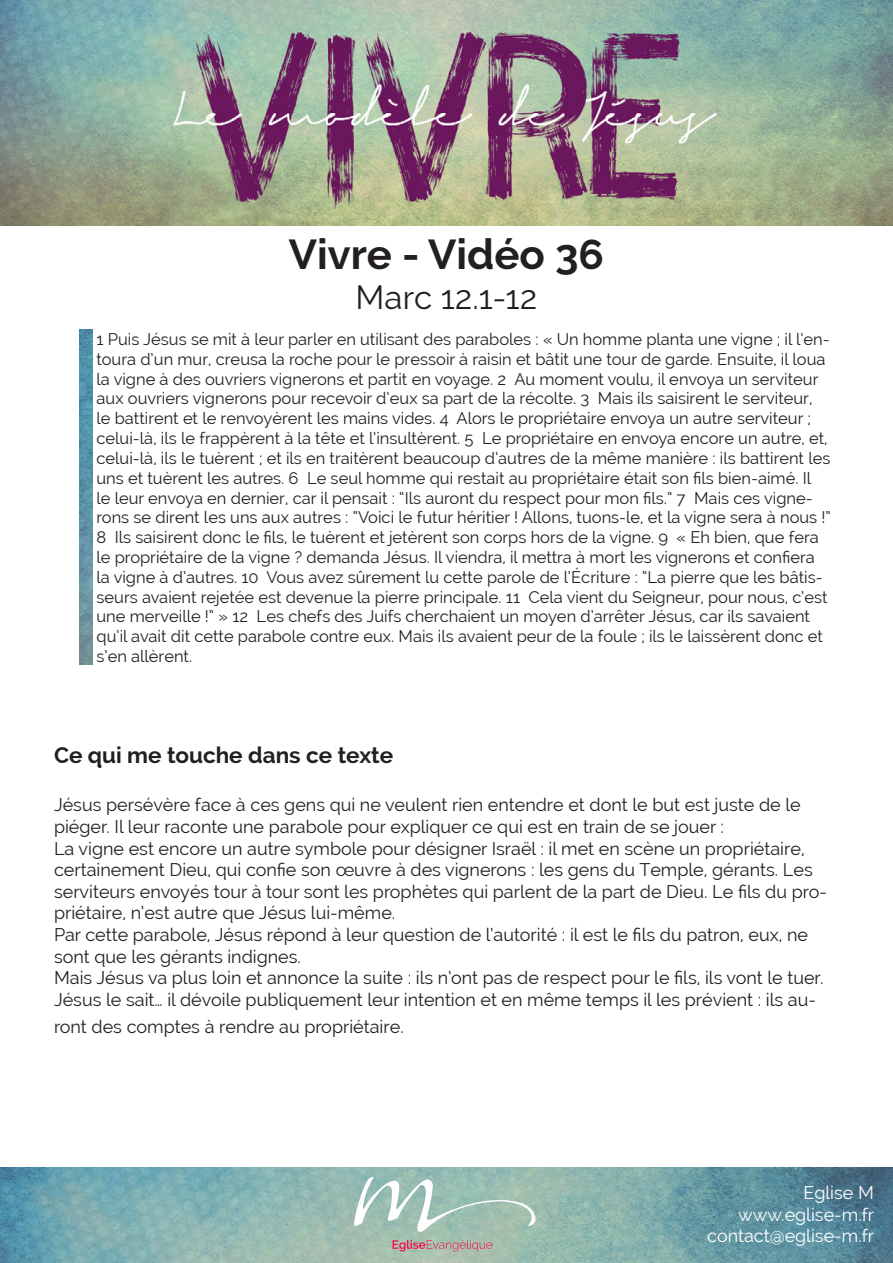
<style>
.page{position:relative;width:893px;height:1263px;background:#fff}
.page>*{position:absolute;margin:0;border:0;box-sizing:border-box;transform-origin:0 0}
.t1{font:700 42px "Raleway";color:#231f20}
.t2{font:33px "Raleway";color:#231f20}
.t3{font:700 22.5px "Raleway";color:#231f20}
.t4{font:18px/21.6px "Raleway";color:#231f20}
.t5{font:18px "Raleway";color:#fff}
.t6{font:16.5px/19.8px "Raleway";color:#231f20}
</style>
<div class="page">
<img style="left:0;top:1167px;width:893px;height:96px">
<img style="left:0;top:0;width:893px;height:225px">
<img style="left:80px;top:330px;width:12px;height:334px">
<svg style="left:354px;top:1177px;width:185px;height:56px;background:#a8c6bb"></svg>
<svg style="left:393px;top:1240px;width:99px;height:11px"></svg>
<p class="t1" style="left:289px;top:230px;width:317px">Vivre - Vidéo 36</p>
<p class="t2" style="left:356px;top:278px;width:183px">Marc 12.1-12</p>
<p class="t6" style="left:97px;top:329px;width:736px">1 Puis Jésus se mit à leur parler en utilisant des paraboles : « Un homme planta une vigne ; il l’en&shy;toura d’un mur, creusa la roche pour le pressoir à raisin et bâtit une tour de garde. Ensuite, il loua la vigne à des ouvriers vignerons et partit en voyage. 2 Au moment voulu, il envoya un serviteur aux ouvriers vignerons pour recevoir d’eux sa part de la récolte. 3 Mais ils saisirent le serviteur,<br>le battirent et le renvoyèrent les mains vides. 4 Alors le propriétaire envoya un autre serviteur ; celui-là, ils le frappèrent à la tête et l’insultèrent. 5 Le propriétaire en envoya encore un autre, et, celui-là, ils le tuèrent ; et ils en traitèrent beaucoup d’autres de la même manière : ils battirent les uns et tuèrent les autres. 6 Le seul homme qui restait au propriétaire était son fils bien-aimé. Il<br>le leur envoya en dernier, car il pensait : “Ils auront du respect pour mon fils.” 7 Mais ces vigne&shy;rons se dirent les uns aux autres : “Voici le futur héritier ! Allons, tuons-le, et la vigne sera à nous !” 8 Ils saisirent donc le fils, le tuèrent et jetèrent son corps hors de la vigne. 9 « Eh bien, que fera le propriétaire de la vigne ? demanda Jésus. Il viendra, il mettra à mort les vignerons et confiera la vigne à d’autres. 10 Vous avez sûrement lu cette parole de l’Écriture : “La pierre que les bâtis&shy;seurs avaient rejetée est devenue la pierre principale. 11 Cela vient du Seigneur, pour nous, c’est une merveille !” » 12 Les chefs des Juifs cherchaient un moyen d’arrêter Jésus, car ils savaient qu’il avait dit cette parabole contre eux. Mais ils avaient peur de la foule ; ils le laissèrent donc et s’en allèrent.</p>
<p class="t3" style="left:54px;top:742px;width:341px">Ce qui me touche dans ce texte</p>
<p class="t4" style="left:54px;top:794px;width:748px">Jésus persévère face à ces gens qui ne veulent rien entendre et dont le but est juste de le piéger. Il leur raconte une parabole pour expliquer ce qui est en train de se jouer :</p>
<p class="t4" style="left:54px;top:837px;width:774px">La vigne est encore un autre symbole pour désigner Israël : il met en scène un propriétaire, certainement Dieu, qui confie son œuvre à des vignerons : les gens du Temple, gérants. Les serviteurs envoyés tour à tour sont les prophètes qui parlent de la part de Dieu. Le fils du pro&shy;priétaire, n’est autre que Jésus lui-même.</p>
<p class="t4" style="left:54px;top:924px;width:755px">Par cette parabole, Jésus répond à leur question de l’autorité : il est le fils du patron, eux, ne sont que les gérants indignes.</p>
<p class="t4" style="left:54px;top:967px;width:771px">Mais Jésus va plus loin et annonce la suite : ils n’ont pas de respect pour le fils, ils vont le tuer.<br>Jésus le sait… il dévoile publiquement leur intention et en même temps il les prévient : ils au-</p>
<p class="t4" style="left:54px;top:1015px;width:351px">ront des comptes à rendre au propriétaire.</p>
<p class="t5" style="left:803px;top:1182px;width:72px">Eglise M</p>
<p class="t5" style="left:738px;top:1204px;width:138px">www.eglise-m.fr</p>
<p class="t5" style="left:707px;top:1225px;width:169px">contact@eglise-m.fr</p>
</div>
